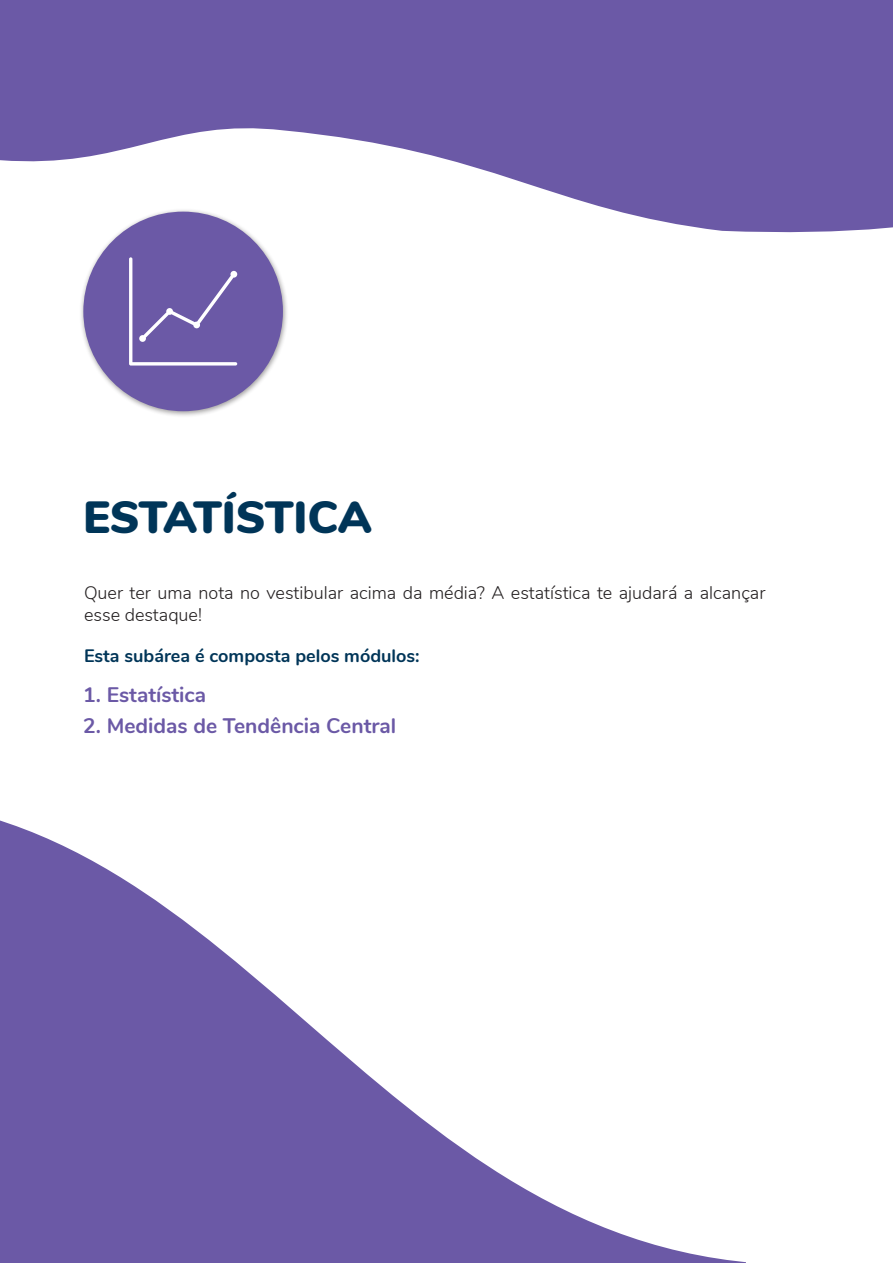
<style>
.page{position:relative;width:893px;height:1263px;background:#fff}
.page>*{position:absolute;margin:0;border:0;box-sizing:border-box;transform-origin:0 0}
.t1{font:900 45px "Nunito";letter-spacing:-.01em;color:#003558}
.t2{font:700 21px "Nunito";color:#6b59a6}
.t3{font:300 18px/22.5px "Nunito";color:#231f20}
.t4{font:700 18px "Nunito";color:#003558}
</style>
<div class="page">
<svg style="left:0;top:820px;width:746px;height:443px"></svg>
<svg style="left:0;top:0;width:893px;height:232px;fill:#6b59a6"></svg>
<div style="left:80px;top:208px;width:209px;height:209px;background:#231f20;opacity:.43"></div>
<div style="left:83px;top:212px;width:200px;height:199px;background:#6b59a6;border-radius:50%"></div>
<svg style="left:129px;top:257px;width:108px;height:108px"></svg>
<h1 class="t1" style="left:83px;top:484px;width:290px">ESTATÍSTICA</h1>
<p class="t3" style="left:84px;top:580px;width:683px">Quer ter uma nota no vestibular acima da média? A estatística te ajudará a alcançar esse destaque!</p>
<p class="t4" style="left:84px;top:642px;width:337px">Esta subárea é composta pelos módulos:</p>
<p class="t2" style="left:83px;top:680px;width:124px">1. Estatística</p>
<p class="t2" style="left:83px;top:710px;width:314px">2. Medidas de Tendência Central</p>
</div>
